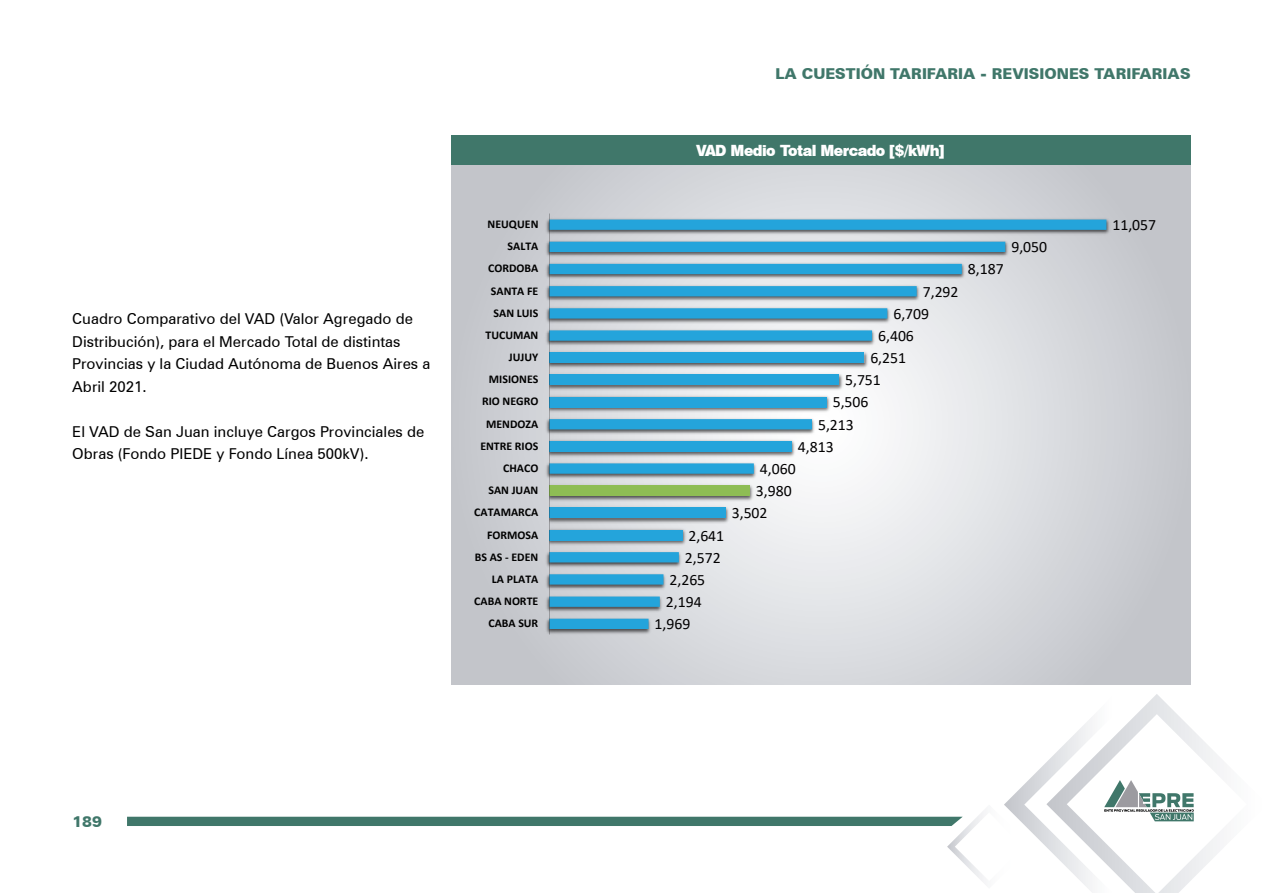
<style>
.page{position:relative;width:1263px;height:893px;background:#fff}
.page>*{position:absolute;margin:0;border:0;box-sizing:border-box;transform-origin:0 0}
.t1{font:15.75px "Calibri";color:#020102}
.t2{font:15px/22.5px "Zurich BT";color:#000}
.t3{font:900 15px "Zurich BT";color:#40776a}
.t4{font:14.25px "Swiss 721 BT Black No 2";letter-spacing:-.04em;color:#fff}
.t5{font:700 11.85px "Calibri";color:#000}
</style>
<div class="page">
<svg style="left:127px;top:684px;width:1093px;height:209px"></svg>
<div style="left:451px;top:165px;width:740px;height:519px;background:linear-gradient(to right,#d0d2d6,#cfd1d6)"></div>
<div style="left:451px;top:135px;width:740px;height:30px;background:#40776a"></div>
<img style="left:545px;top:216px;width:566px;height:419px">
<svg style="left:549px;top:220px;width:557px;height:409px;background:#afcdda"></svg>
<p class="t2" style="left:72px;top:307px;width:360px">Cuadro Comparativo del VAD (Valor Agregado de Distribución), para el Mercado Total de distintas Provincias y la Ciudad Autónoma de Buenos Aires a Abril 2021.</p>
<p class="t2" style="left:72px;top:419px;width:354px">El VAD de San Juan incluye Cargos Provinciales de<br>Obras (Fondo PIEDE y Fondo Línea 500kV).</p>
<p class="t5" style="left:488px;top:216px;width:52px">NEUQUEN</p>
<p class="t5" style="left:508px;top:238px;width:32px">SALTA</p>
<p class="t5" style="left:488px;top:260px;width:52px">CORDOBA</p>
<p class="t5" style="left:491px;top:282px;width:49px">SANTA FE</p>
<p class="t5" style="left:494px;top:304px;width:46px">SAN LUIS</p>
<p class="t5" style="left:485px;top:327px;width:54px">TUCUMAN</p>
<p class="t5" style="left:509px;top:349px;width:31px">JUJUY</p>
<p class="t5" style="left:489px;top:371px;width:51px">MISIONES</p>
<p class="t5" style="left:482px;top:393px;width:58px">RIO NEGRO</p>
<p class="t5" style="left:486px;top:415px;width:54px">MENDOZA</p>
<p class="t5" style="left:480px;top:437px;width:59px">ENTRE RIOS</p>
<p class="t5" style="left:503px;top:460px;width:37px">CHACO</p>
<p class="t5" style="left:488px;top:482px;width:51px">SAN JUAN</p>
<p class="t5" style="left:474px;top:504px;width:66px">CATAMARCA</p>
<p class="t5" style="left:487px;top:526px;width:53px">FORMOSA</p>
<p class="t5" style="left:475px;top:548px;width:65px">BS AS - EDEN</p>
<p class="t5" style="left:492px;top:570px;width:48px">LA PLATA</p>
<p class="t5" style="left:474px;top:593px;width:66px">CABA NORTE</p>
<p class="t5" style="left:488px;top:615px;width:51px">CABA SUR</p>
<p class="t3" style="left:72px;top:812px;width:31px">189</p>
<p class="t3" style="left:775px;top:64px;width:417px">LA CUESTIÓN TARIFARIA - REVISIONES TARIFARIAS</p>
<p class="t4" style="left:696px;top:140px;width:250px">VAD Medio Total Mercado [$/kWh]</p>
<p class="t1" style="left:688px;top:524px;width:37px">2,641</p>
<p class="t1" style="left:685px;top:546px;width:37px">2,572</p>
<p class="t1" style="left:669px;top:569px;width:37px">2,265</p>
<p class="t1" style="left:666px;top:591px;width:37px">2,194</p>
<p class="t1" style="left:655px;top:613px;width:37px">1,969</p>
<p class="t1" style="left:923px;top:280px;width:37px">7,292</p>
<p class="t1" style="left:893px;top:303px;width:37px">6,709</p>
<p class="t1" style="left:878px;top:325px;width:37px">6,406</p>
<p class="t1" style="left:870px;top:347px;width:37px">6,251</p>
<p class="t1" style="left:845px;top:369px;width:37px">5,751</p>
<p class="t1" style="left:833px;top:391px;width:37px">5,506</p>
<p class="t1" style="left:818px;top:413px;width:37px">5,213</p>
<p class="t1" style="left:798px;top:436px;width:37px">4,813</p>
<p class="t1" style="left:760px;top:458px;width:37px">4,060</p>
<p class="t1" style="left:756px;top:480px;width:37px">3,980</p>
<p class="t1" style="left:732px;top:502px;width:37px">3,502</p>
<p class="t1" style="left:968px;top:258px;width:37px">8,187</p>
<p class="t1" style="left:1011px;top:236px;width:37px">9,050</p>
<p class="t1" style="left:1112px;top:214px;width:45px">11,057</p>
</div>
